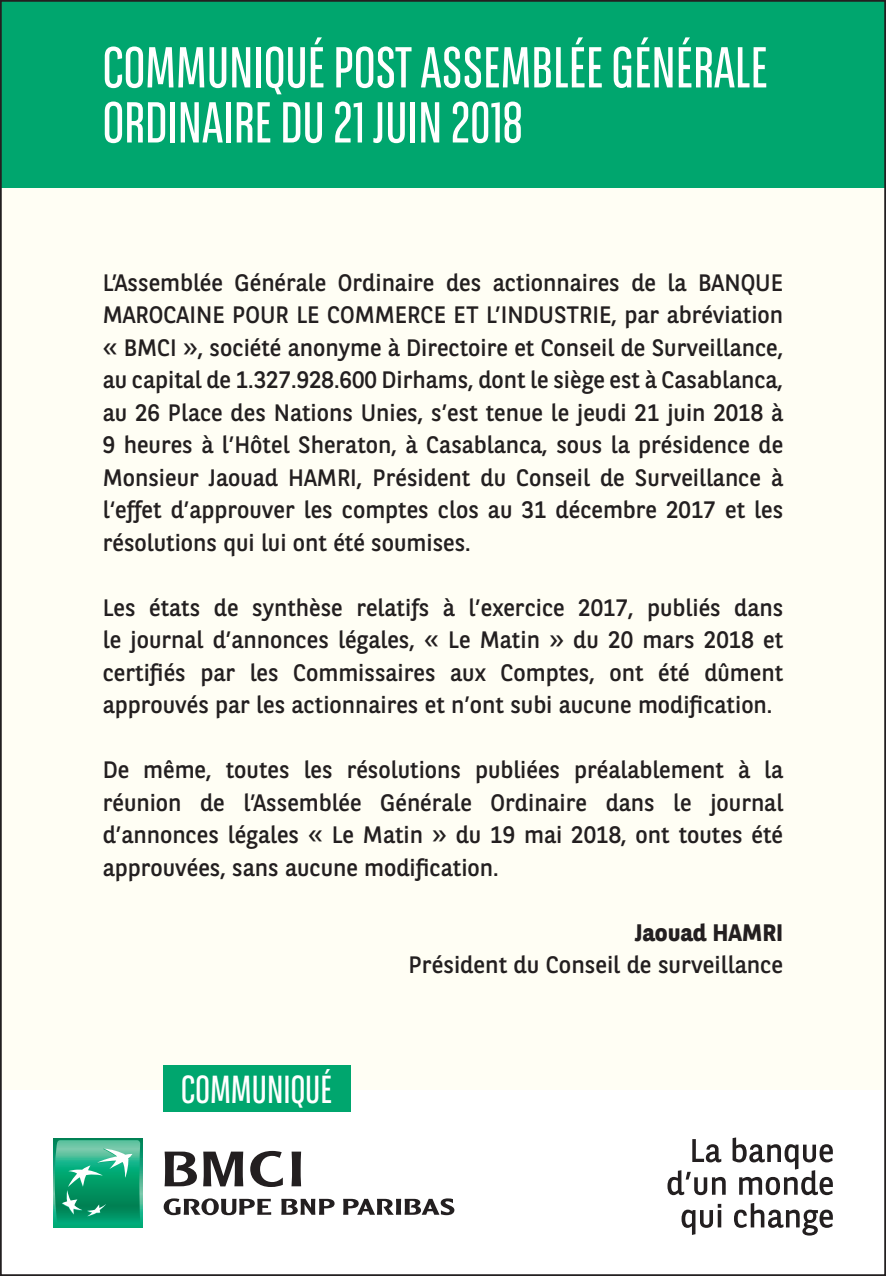
<style>
.page{position:relative;width:886px;height:1276px;background:#fff}
.page>*{position:absolute;margin:0;border:0;box-sizing:border-box;transform-origin:0 0}
.t1{font:57.5px/55px "BNPP Sans Condensed";color:#fff}
.t2{font:39px "BNPP Sans Condensed";color:#fff}
.t3{font:23.75px/32.5px "BNPP Sans";color:#231f20;text-align:justify}
.t4{font:700 23.75px "BNPP Sans";color:#231f20}
</style>
<div class="page">
<div style="left:1px;top:0;width:884px;height:1089px;background:#fffef4"></div>
<div style="left:1px;top:0;width:884px;height:188px;background:#00a66e"></div>
<div style="left:53px;top:1138px;width:89px;height:89px;background:linear-gradient(to right,#00ab7a,#00ab7a)"></div>
<svg style="left:55px;top:1140px;width:85px;height:84px"></svg>
<svg style="left:165px;top:1151px;width:32px;height:35px"></svg>
<svg style="left:203px;top:1151px;width:40px;height:35px"></svg>
<svg style="left:250px;top:1151px;width:33px;height:36px"></svg>
<svg style="left:291px;top:1151px;width:10px;height:35px"></svg>
<svg style="left:164px;top:1198px;width:107px;height:17px"></svg>
<svg style="left:281px;top:1198px;width:54px;height:16px"></svg>
<svg style="left:343px;top:1198px;width:111px;height:17px"></svg>
<svg style="left:692px;top:1139px;width:29px;height:23px"></svg>
<svg style="left:667px;top:1170px;width:59px;height:25px"></svg>
<svg style="left:732px;top:1137px;width:101px;height:58px"></svg>
<svg style="left:681px;top:1203px;width:40px;height:32px"></svg>
<svg style="left:734px;top:1203px;width:99px;height:32px"></svg>
<div style="left:163px;top:1064px;width:188px;height:47px;background:#00a66e"></div>
<h1 class="t1" style="left:103px;top:42px;width:666px">COMMUNIQUÉ POST ASSEMBLÉE GÉNÉRALE<br>ORDINAIRE DU 21 JUIN 2018</h1>
<p class="t3" style="left:103px;top:265px;width:682px">L’Assemblée Générale Ordinaire des actionnaires de la BANQUE MAROCAINE POUR LE COMMERCE ET L’INDUSTRIE, par abréviation « BMCI », société anonyme à Directoire et Conseil de Surveillance, au capital de 1.327.928.600 Dirhams, dont le siège est à Casablanca, au 26 Place des Nations Unies, s’est tenue le jeudi 21 juin 2018 à 9 heures à l’Hôtel Sheraton, à Casablanca, sous la présidence de Monsieur Jaouad HAMRI, Président du Conseil de Surveillance à l‘effet d’approuver les comptes clos au 31 décembre 2017 et les résolutions qui lui ont été soumises.</p>
<p class="t3" style="left:103px;top:590px;width:682px">Les états de synthèse relatifs à l’exercice 2017, publiés dans le journal d’annonces légales, « Le Matin » du 20 mars 2018 et certifiés par les Commissaires aux Comptes, ont été dûment approuvés par les actionnaires et n’ont subi aucune modification.</p>
<p class="t3" style="left:103px;top:753px;width:682px">De même, toutes les résolutions publiées préalablement à la réunion de l’Assemblée Générale Ordinaire dans le journal d’annonces légales « Le Matin » du 19 mai 2018, ont toutes été approuvées, sans aucune modification.</p>
<h2 class="t2" style="left:181px;top:1069px;width:149px">COMMUNIQUÉ</h2>
<p class="t4" style="left:635px;top:916px;width:150px">Jaouad HAMRI</p>
<p class="t3" style="left:408px;top:948px;width:376px">Président du Conseil de surveillance</p>
</div>
